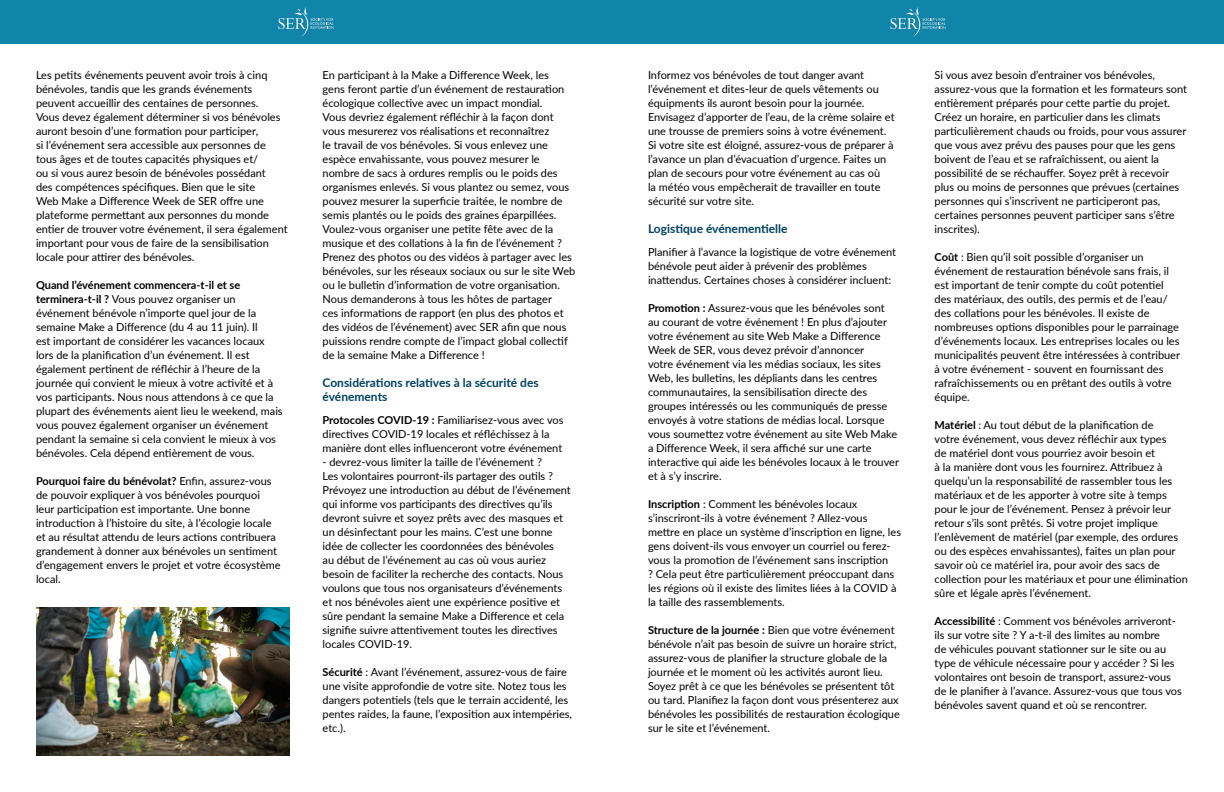
<style>
.page{position:relative;width:1224px;height:792px;background:#fff}
.page>*{position:absolute;margin:0;border:0;box-sizing:border-box;transform-origin:0 0}
.t1{font:700 12px/14px "Lato";color:#004160}
.t2{font:11px/14px "Lato";color:#000101}
.t3{font:11px/14px "Lato";color:#000}
.s1{font-weight:700}
</style>
<div class="page">
<div style="left:0;top:0;width:612px;height:44px;background:#1184a9"></div>
<svg style="left:279px;top:7px;width:54px;height:30px"></svg>
<div style="left:612px;top:0;width:612px;height:44px;background:#1184a9"></div>
<svg style="left:891px;top:7px;width:54px;height:30px"></svg>
<img style="left:36px;top:608px;width:253px;height:148px">
<p class="t2" style="left:36px;top:68px;width:253px">Les petits événements peuvent avoir trois à cinq bénévoles, tandis que les grands événements peuvent accueillir des centaines de personnes.<br>Vous devez également déterminer si vos bénévoles auront besoin d’une formation pour participer,<br>si l’événement sera accessible aux personnes de tous âges et de toutes capacités physiques et/<br>ou si vous aurez besoin de bénévoles possédant<br>des compétences spécifiques. Bien que le site<br>Web Make a Difference Week de SER offre une plateforme permettant aux personnes du monde entier de trouver votre événement, il sera également important pour vous de faire de la sensibilisation locale pour attirer des bénévoles.</p>
<p class="t2" style="left:36px;top:278px;width:248px"><span class="s1">Quand l’événement commencera-t-il et se terminera-t-il ?</span> Vous pouvez organiser un événement bénévole n’importe quel jour de la semaine Make a Difference (du 4 au 11 juin). Il<br>est important de considérer les vacances locaux lors de la planification d’un événement. Il est également pertinent de réfléchir à l’heure de la journée qui convient le mieux à votre activité et à vos participants. Nous nous attendons à ce que la plupart des événements aient lieu le weekend, mais vous pouvez également organiser un événement pendant la semaine si cela convient le mieux à vos bénévoles. Cela dépend entièrement de vous.</p>
<p class="t2" style="left:36px;top:474px;width:246px"><span class="s1">Pourquoi faire du bénévolat?</span> Enfin, assurez-vous de pouvoir expliquer à vos bénévoles pourquoi leur participation est importante. Une bonne introduction à l’histoire du site, à l’écologie locale et au résultat attendu de leurs actions contribuera grandement à donner aux bénévoles un sentiment d’engagement envers le projet et votre écosystème local.</p>
<p class="t2" style="left:323px;top:68px;width:254px">En participant à la Make a Difference Week, les<br>gens feront partie d’un événement de restauration écologique collective avec un impact mondial.<br>Vous devriez également réfléchir à la façon dont vous mesurerez vos réalisations et reconnaîtrez<br>le travail de vos bénévoles. Si vous enlevez une espèce envahissante, vous pouvez mesurer le nombre de sacs à ordures remplis ou le poids des organismes enlevés. Si vous plantez ou semez, vous pouvez mesurer la superficie traitée, le nombre de semis plantés ou le poids des graines éparpillées.<br>Voulez-vous organiser une petite fête avec de la musique et des collations à la fin de l’événement ?<br>Prenez des photos ou des vidéos à partager avec les bénévoles, sur les réseaux sociaux ou sur le site Web ou le bulletin d’information de votre organisation.<br>Nous demanderons à tous les hôtes de partager<br>ces informations de rapport (en plus des photos et des vidéos de l’événement) avec SER afin que nous puissions rendre compte de l’impact global collectif de la semaine Make a Difference !</p>
<p class="t1" style="left:323px;top:375px;width:218px">Considérations relatives à la sécurité des événements</p>
<p class="t2" style="left:323px;top:413px;width:243px"><span class="s1">Protocoles COVID-19 :</span> Familiarisez-vous avec vos directives COVID-19 locales et réfléchissez à la manière dont elles influenceront votre événement</p>
<p class="t2" style="left:323px;top:455px;width:250px">- devrez-vous limiter la taille de l’événement ?<br>Les volontaires pourront-ils partager des outils ?<br>Prévoyez une introduction au début de l’événement qui informe vos participants des directives qu’ils devront suivre et soyez prêts avec des masques et un désinfectant pour les mains. C’est une bonne idée de collecter les coordonnées des bénévoles<br>au début de l’événement au cas où vous auriez besoin de faciliter la recherche des contacts. Nous voulons que tous nos organisateurs d’événements et nos bénévoles aient une expérience positive et sûre pendant la semaine Make a Difference et cela signifie suivre attentivement toutes les directives locales COVID-19.</p>
<p class="t2" style="left:323px;top:665px;width:251px"><span class="s1">Sécurité</span> : Avant l’événement, assurez-vous de faire une visite approfondie de votre site. Notez tous les dangers potentiels (tels que le terrain accidenté, les pentes raides, la faune, l’exposition aux intempéries, etc.).</p>
<p class="t2" style="left:648px;top:68px;width:248px">Informez vos bénévoles de tout danger avant l’événement et dites-leur de quels vêtements ou équipments ils auront besoin pour la journée.<br>Envisagez d’apporter de l’eau, de la crème solaire et une trousse de premiers soins à votre événement.<br>Si votre site est éloigné, assurez-vous de préparer à l’avance un plan d’évacuation d’urgence. Faites un plan de secours pour votre événement au cas où<br>la météo vous empêcherait de travailler en toute sécurité sur votre site.</p>
<p class="t1" style="left:648px;top:221px;width:141px">Logistique événementielle</p>
<p class="t2" style="left:648px;top:245px;width:250px">Planifier à l’avance la logistique de votre événement bénévole peut aider à prévenir des problèmes inattendus. Certaines choses à considérer incluent:</p>
<p class="t2" style="left:648px;top:301px;width:253px"><span class="s1">Promotion :</span> Assurez-vous que les bénévoles sont au courant de votre événement ! En plus d’ajouter votre événement au site Web Make a Difference Week de SER, vous devez prévoir d’annoncer<br>votre événement via les médias sociaux, les sites Web, les bulletins, les dépliants dans les centres communautaires, la sensibilisation directe des groupes intéressés ou les communiqués de presse envoyés à votre stations de médias local. Lorsque vous soumettez votre événement au site Web Make a Difference Week, il sera affiché sur une carte interactive qui aide les bénévoles locaux à le trouver et à s’y inscrire.</p>
<p class="t2" style="left:648px;top:497px;width:255px"><span class="s1">Inscription</span> : Comment les bénévoles locaux s’inscriront-ils à votre événement ? Allez-vous mettre en place un système d’inscription en ligne, les gens doivent-ils vous envoyer un courriel ou ferez&shy;vous la promotion de l’événement sans inscription<br>? Cela peut être particulièrement préoccupant dans les régions où il existe des limites liées à la COVID à la taille des rassemblements.</p>
<p class="t2" style="left:648px;top:623px;width:253px"><span class="s1">Structure de la journée :</span> Bien que votre événement bénévole n’ait pas besoin de suivre un horaire strict, assurez-vous de planifier la structure globale de la journée et le moment où les activités auront lieu.<br>Soyez prêt à ce que les bénévoles se présentent tôt ou tard. Planifiez la façon dont vous présenterez aux bénévoles les possibilités de restauration écologique sur le site et l’événement.</p>
<p class="t3" style="left:935px;top:68px;width:254px">Si vous avez besoin d’entrainer vos bénévoles, assurez-vous que la formation et les formateurs sont entièrement préparés pour cette partie du projet.<br>Créez un horaire, en particulier dans les climats particulièrement chauds ou froids, pour vous assurer que vous avez prévu des pauses pour que les gens boivent de l’eau et se rafraîchissent, ou aient la possibilité de se réchauffer. Soyez prêt à recevoir plus ou moins de personnes que prévues (certaines personnes qui s’inscrivent ne participeront pas, certaines personnes peuvent participer sans s’être inscrites).</p>
<p class="t3" style="left:935px;top:250px;width:247px"><span class="s1">Coût</span> : Bien qu’il soit possible d’organiser un événement de restauration bénévole sans frais, il est important de tenir compte du coût potentiel des matériaux, des outils, des permis et de l’eau/ des collations pour les bénévoles. Il existe de nombreuses options disponibles pour le parrainage d’événements locaux. Les entreprises locales ou les municipalités peuvent être intéressées à contribuer à votre événement - souvent en fournissant des rafraîchissements ou en prêtant des outils à votre équipe.</p>
<p class="t3" style="left:935px;top:418px;width:255px"><span class="s1">Matériel</span> : Au tout début de la planification de<br>votre événement, vous devez réfléchir aux types<br>de matériel dont vous pourriez avoir besoin et<br>à la manière dont vous les fournirez. Attribuez à quelqu’un la responsabilité de rassembler tous les matériaux et de les apporter à votre site à temps pour le jour de l’événement. Pensez à prévoir leur retour s’ils sont prêtés. Si votre projet implique l’enlèvement de matériel (par exemple, des ordures ou des espèces envahissantes), faites un plan pour savoir où ce matériel ira, pour avoir des sacs de collection pour les matériaux et pour une élimination sûre et légale après l’événement.</p>
<p class="t3" style="left:935px;top:614px;width:249px"><span class="s1">Accessibilité</span> : Comment vos bénévoles arriveront&shy;ils sur votre site ? Y a-t-il des limites au nombre<br>de véhicules pouvant stationner sur le site ou au type de véhicule nécessaire pour y accéder ? Si les volontaires ont besoin de transport, assurez-vous de le planifier à l’avance. Assurez-vous que tous vos bénévoles savent quand et où se rencontrer.</p>
</div>
